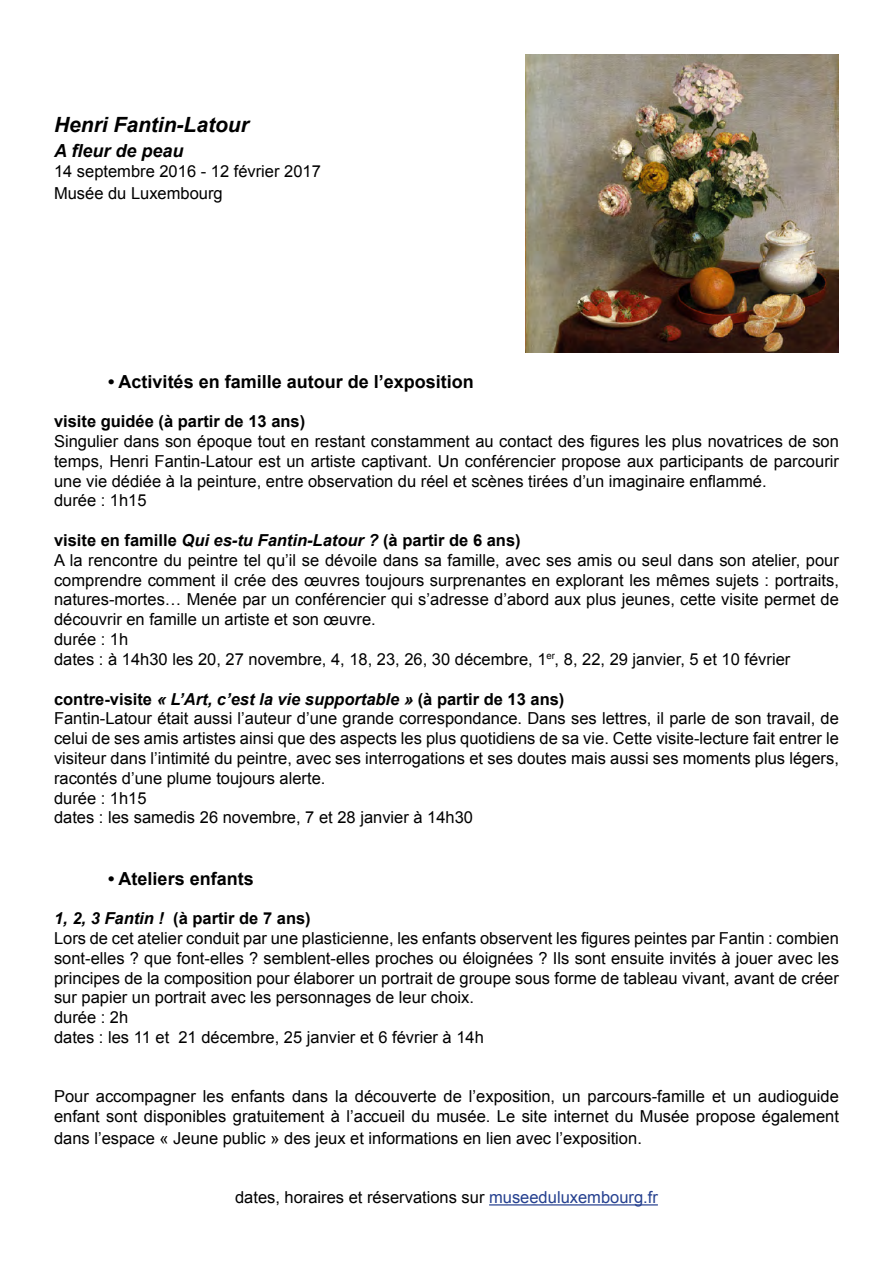
<style>
.page{position:relative;width:893px;height:1263px;background:#fff}
.page>*{position:absolute;margin:0;border:0;box-sizing:border-box;transform-origin:0 0}
.t1{font:italic 700 21px "Arial";color:#000}
.t2{font:700 18px "Arial";color:#000}
.t3{font:italic 700 18px "Arial";color:#000}
.t4{font:16.5px/19.8px "Arial";color:#000}
.t5{font:700 16.5px "Arial";color:#000}
.s1{font-weight:700}
.s2{font-weight:700;font-style:italic}
.s3{color:#25408f}
</style>
<div class="page">
<img style="left:525px;top:54px;width:314px;height:299px">
<hr style="left:489px;top:1204px;width:169px;height:1px;background:#25408f">
<p class="t1" style="left:54px;top:111px;width:196px">Henri Fantin-Latour</p>
<p class="t3" style="left:54px;top:139px;width:131px">A fleur de peau</p>
<p class="t4" style="left:54px;top:161px;width:268px;line-height:21.6px">14 septembre 2016 - 12 février 2017<br>Musée du Luxembourg</p>
<p class="t2" style="left:108px;top:369px;width:367px">• Activités en famille autour de l’exposition</p>
<p class="t5" style="left:54px;top:410px;width:253px">visite guidée (à partir de 13 ans)</p>
<p class="t4" style="left:54px;top:432px;width:786px">Singulier dans son époque tout en restant constamment au contact des figures les plus novatrices de son temps, Henri Fantin-Latour est un artiste captivant. Un conférencier propose aux participants de parcourir une vie dédiée à la peinture, entre observation du réel et scènes tirées d’un imaginaire enflammé.<br>durée : 1h15</p>
<p class="t4" style="left:54px;top:531px;width:786px"><span class="s1">visite en famille</span> <span class="s2">Qui es-tu Fantin-Latour ?</span> <span class="s1">(à partir de 6 ans)<br></span>A la rencontre du peintre tel qu’il se dévoile dans sa famille, avec ses amis ou seul dans son atelier, pour comprendre comment il crée des œuvres toujours surprenantes en explorant les mêmes sujets : portraits, natures-mortes… Menée par un conférencier qui s’adresse d’abord aux plus jeunes, cette visite permet de découvrir en famille un artiste et son œuvre.<br>durée : 1h<br>dates : à 14h30 les 20, 27 novembre, 4, 18, 23, 26, 30 décembre, 1<sup>er</sup>, 8, 22, 29 janvier, 5 et 10 février</p>
<p class="t4" style="left:54px;top:689px;width:786px"><span class="s1">contre-visite</span> <span class="s2">« L’Art, c’est la vie supportable »</span> <span class="s1">(à partir de 13 ans)<br></span>Fantin-Latour était aussi l’auteur d’une grande correspondance. Dans ses lettres, il parle de son travail, de celui de ses amis artistes ainsi que des aspects les plus quotidiens de sa vie. Cette visite-lecture fait entrer le visiteur dans l’intimité du peintre, avec ses interrogations et ses doutes mais aussi ses moments plus légers, racontés d’une plume toujours alerte.<br>durée : 1h15<br>dates : les samedis 26 novembre, 7 et 28 janvier à 14h30</p>
<p class="t2" style="left:108px;top:866px;width:147px">• Ateliers enfants</p>
<p class="t4" style="left:54px;top:909px;width:786px"><span class="s2">1, 2, 3 Fantin !</span> <span class="s1">(à partir de 7 ans)<br></span>Lors de cet atelier conduit par une plasticienne, les enfants observent les figures peintes par Fantin : combien sont-elles ? que font-elles ? semblent-elles proches ou éloignées ? Ils sont ensuite invités à jouer avec les principes de la composition pour élaborer un portrait de groupe sous forme de tableau vivant, avant de créer sur papier un portrait avec les personnages de leur choix.<br>durée : 2h<br>dates : les 11 et 21 décembre, 25 janvier et 6 février à 14h</p>
<p class="t4" style="left:54px;top:1087px;width:786px">Pour accompagner les enfants dans la découverte de l’exposition, un parcours-famille et un audioguide enfant sont disponibles gratuitement à l’accueil du musée. Le site internet du Musée propose également</p>
<p class="t4" style="left:54px;top:1128px;width:589px">dans l’espace « Jeune public » des jeux et informations en lien avec l’exposition.</p>
<p class="t4" style="left:235px;top:1188px;width:424px">dates, horaires et réservations sur <span class="s3">museeduluxembourg.fr</span></p>
</div>
